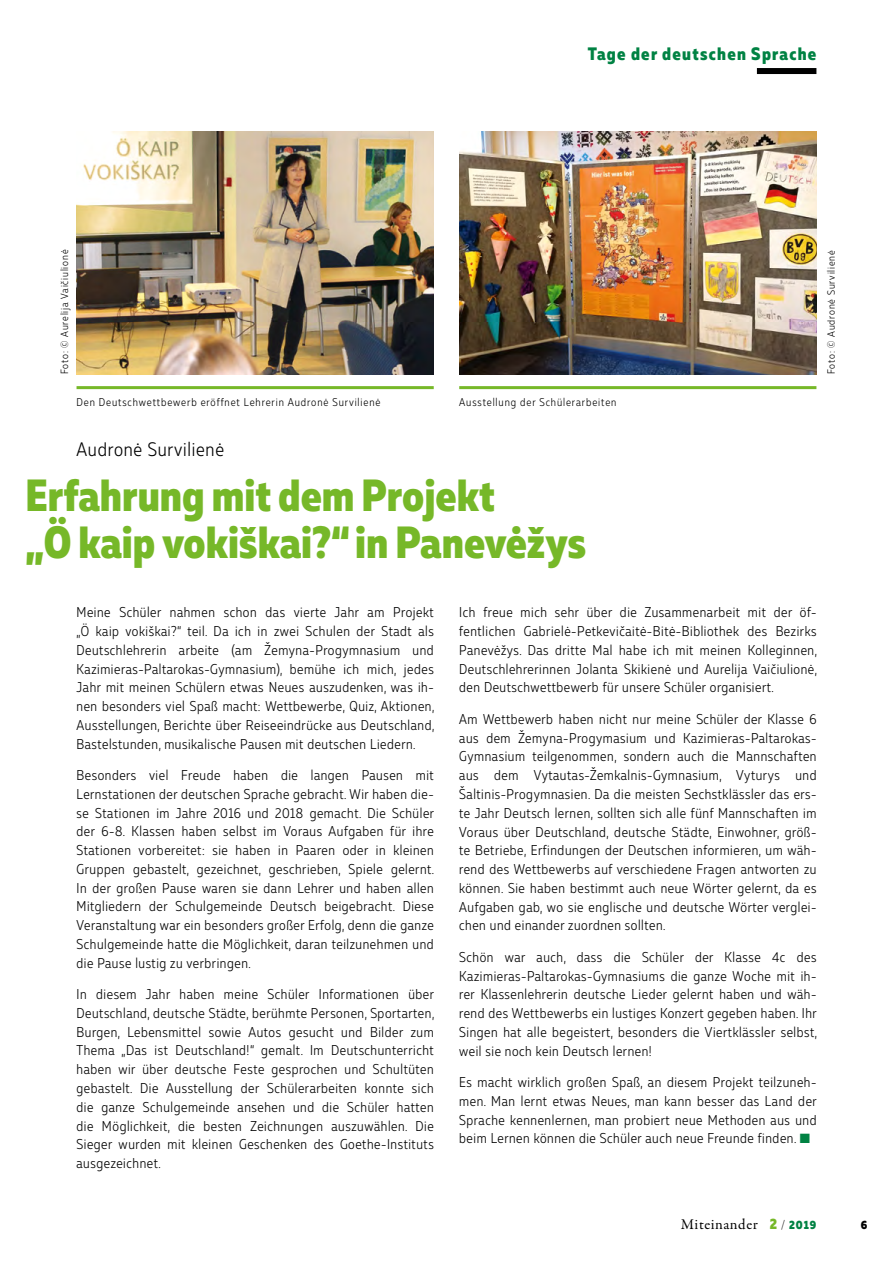
<style>
.page{position:relative;width:893px;height:1263px;background:#fff}
.page>*{position:absolute;margin:0;border:0;box-sizing:border-box;transform-origin:0 0}
.t1{font:800 45px/46.5px "Muller Narrow";color:#76b828}
.t2{font:300 19.5px "Muller Narrow";letter-spacing:.04em;color:#000}
.t3{font:800 18px "Muller Narrow";letter-spacing:.07em;color:#008243}
.t4{font:15px "Garamond Premr Pro";letter-spacing:.035em;color:#000}
.t5{font:300 14.25px/18.8px "Muller Narrow";letter-spacing:.04em;color:#000;text-align:justify}
.t6{font:800 12px "Muller Narrow";color:#000}
.t7{font:300 11.25px "Muller Narrow";letter-spacing:.08em;color:#000}
.t8{font:300 10.5px "Muller Narrow";letter-spacing:.08em;color:#000}
.s1{color:#008243}
.s2{font-family:"Muller Narrow";font-weight:800;color:#76b828}
.s3{font-family:"Muller Narrow";font-weight:300;font-size:12px}
.s4{font-family:"Muller Narrow";font-weight:800;font-size:12px;color:#008243}
</style>
<div class="page">
<div style="left:757px;top:68px;width:59px;height:6px;background:#000"></div>
<img style="left:459px;top:132px;width:357px;height:242px">
<img style="left:77px;top:132px;width:357px;height:242px">
<hr style="left:459px;top:386px;width:357px;height:3px;background:#76b828">
<hr style="left:77px;top:386px;width:357px;height:3px;background:#76b828">
<p class="t3" style="left:588px;top:42px;width:230px">Tage der deutschen Sprache</p>
<p class="t8" style="left:58px;top:374px;width:126px;rotate:-90deg">Foto: © Aurelija Vaičiulionė</p>
<p class="t8" style="left:825px;top:374px;width:125px;rotate:-90deg">Foto: © Audronė Survilienė</p>
<p class="t7" style="left:77px;top:395px;width:305px">Den Deutschwettbewerb eröffnet Lehrerin Audronė Survilienė</p>
<p class="t7" style="left:459px;top:395px;width:159px">Ausstellung der Schülerarbeiten</p>
<h2 class="t2" style="left:77px;top:438px;width:149px">Audronė Survilienė</h2>
<h1 class="t1" style="left:26px;top:473px;width:562px">Erfahrung mit dem Projekt<br>„Ö kaip vokiškai?“ in Panevėžys</h1>
<p class="t5" style="left:77px;top:603px;width:359px">Meine Schüler nahmen schon das vierte Jahr am Projekt „Ö kaip vokiškai?“ teil. Da ich in zwei Schulen der Stadt als Deutschlehrerin arbeite (am Žemyna-Progymnasium und Kazimieras-Paltarokas-Gymnasium), bemühe ich mich, jedes Jahr mit meinen Schülern etwas Neues auszudenken, was ih&shy;nen besonders viel Spaß macht: Wettbewerbe, Quiz, Aktionen, Ausstellungen, Berichte über Reiseeindrücke aus Deutschland, Bastelstunden, musikalische Pausen mit deutschen Liedern.</p>
<p class="t5" style="left:77px;top:766px;width:359px">Besonders viel Freude haben die langen Pausen mit Lernstationen der deutschen Sprache gebracht. Wir haben die&shy;se Stationen im Jahre 2016 und 2018 gemacht. Die Schüler der 6-8. Klassen haben selbst im Voraus Aufgaben für ihre Stationen vorbereitet: sie haben in Paaren oder in kleinen Gruppen gebastelt, gezeichnet, geschrieben, Spiele gelernt.<br>In der großen Pause waren sie dann Lehrer und haben allen Mitgliedern der Schulgemeinde Deutsch beigebracht. Diese Veranstaltung war ein besonders großer Erfolg, denn die ganze Schulgemeinde hatte die Möglichkeit, daran teilzunehmen und die Pause lustig zu verbringen.</p>
<p class="t5" style="left:77px;top:985px;width:359px">In diesem Jahr haben meine Schüler Informationen über Deutschland, deutsche Städte, berühmte Personen, Sportarten, Burgen, Lebensmittel sowie Autos gesucht und Bilder zum Thema „Das ist Deutschland!“ gemalt. Im Deutschunterricht haben wir über deutsche Feste gesprochen und Schultüten gebastelt. Die Ausstellung der Schülerarbeiten konnte sich die ganze Schulgemeinde ansehen und die Schüler hatten die Möglichkeit, die besten Zeichnungen auszuwählen. Die Sieger wurden mit kleinen Geschenken des Goethe-Instituts ausgezeichnet.</p>
<p class="t5" style="left:459px;top:603px;width:359px">Ich freue mich sehr über die Zusammenarbeit mit der öf&shy;fentlichen Gabrielė-Petkevičaitė-Bitė-Bibliothek des Bezirks Panevėžys. Das dritte Mal habe ich mit meinen Kolleginnen, Deutschlehrerinnen Jolanta Skikienė und Aurelija Vaičiulionė, den Deutschwettbewerb für unsere Schüler organisiert.</p>
<p class="t5" style="left:459px;top:710px;width:359px">Am Wettbewerb haben nicht nur meine Schüler der Klasse 6 aus dem Žemyna-Progymasium und Kazimieras-Paltarokas-Gymnasium teilgenommen, sondern auch die Mannschaften aus dem Vytautas-Žemkalnis-Gymnasium, Vyturys und Šaltinis-Progymnasien. Da die meisten Sechstklässler das ers&shy;te Jahr Deutsch lernen, sollten sich alle fünf Mannschaften im Voraus über Deutschland, deutsche Städte, Einwohner, größ&shy;te Betriebe, Erfindungen der Deutschen informieren, um wäh&shy;rend des Wettbewerbs auf verschiedene Fragen antworten zu können. Sie haben bestimmt auch neue Wörter gelernt, da es Aufgaben gab, wo sie englische und deutsche Wörter verglei&shy;chen und einander zuordnen sollten.</p>
<p class="t5" style="left:459px;top:947px;width:359px">Schön war auch, dass die Schüler der Klasse 4c des Kazimieras-Paltarokas-Gymnasiums die ganze Woche mit ih&shy;rer Klassenlehrerin deutsche Lieder gelernt haben und wäh&shy;rend des Wettbewerbs ein lustiges Konzert gegeben haben. Ihr Singen hat alle begeistert, besonders die Viertklässler selbst, weil sie noch kein Deutsch lernen!</p>
<p class="t5" style="left:459px;top:1073px;width:359px">Es macht wirklich großen Spaß, an diesem Projekt teilzuneh&shy;men. Man lernt etwas Neues, man kann besser das Land der Sprache kennenlernen, man probiert neue Methoden aus und beim Lernen können die Schüler auch neue Freunde finden. <span class="s1">■</span></p>
<p class="t4" style="left:681px;top:1215px;width:137px">Miteinander <span class="s2">2</span> <span class="s3">/</span> <span class="s4">2019</span></p>
<p class="t6" style="left:861px;top:1217px;width:8px">6</p>
</div>
